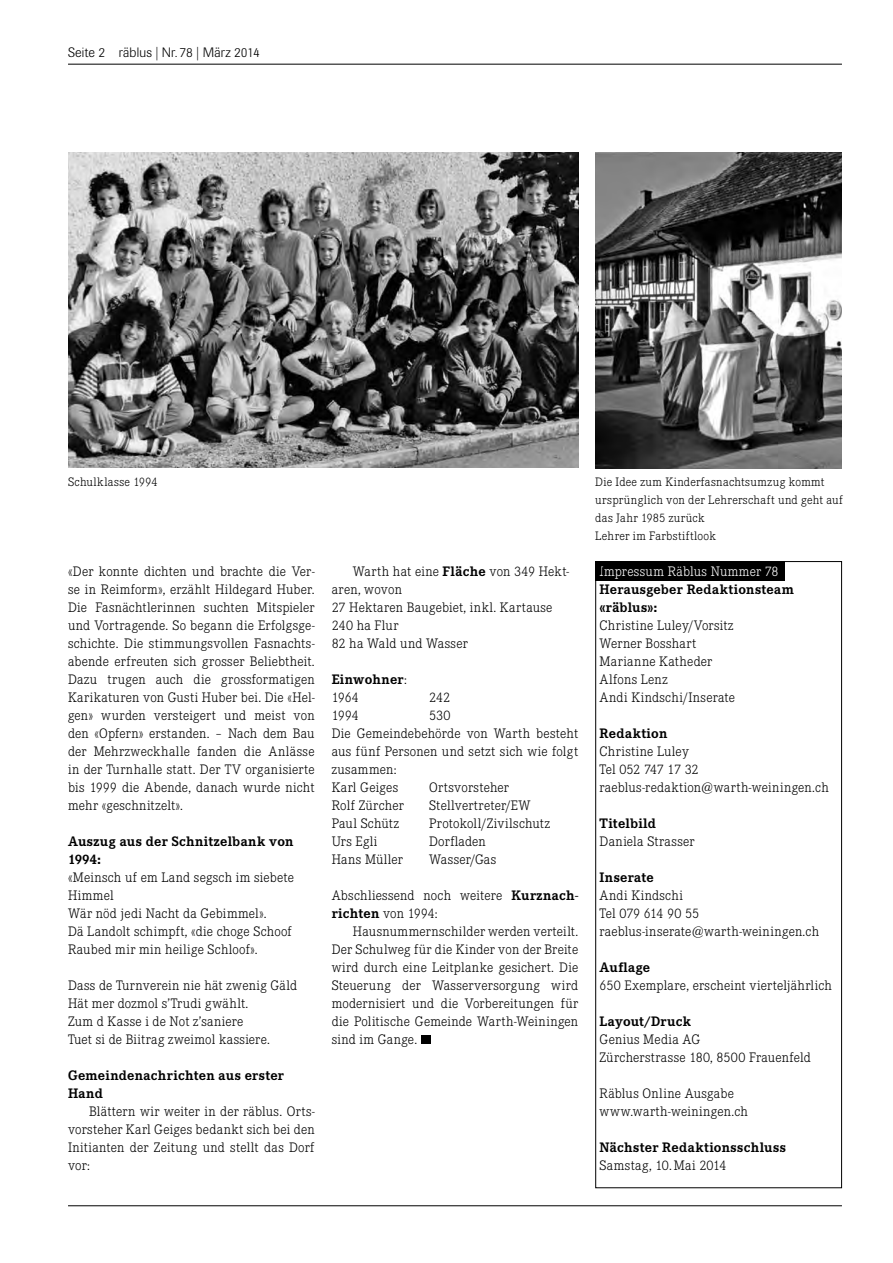
<style>
.page{position:relative;width:893px;height:1263px;background:#fff}
.page>*{position:absolute;margin:0;border:0;box-sizing:border-box;transform-origin:0 0}
.t1{font:300 13.5px/18px "Corporate EBQ";letter-spacing:.02em;color:#000}
.t2{font:700 13.5px/18px "Corporate EBQ";letter-spacing:.025em;color:#000}
.t3{font:300 13.5px "Imago";letter-spacing:.01em;color:#000}
.t4{font:300 13.5px "Corporate EBQ";letter-spacing:.02em;color:#fff}
.t5{font:300 12px/18px "Corporate EBQ";letter-spacing:.025em;color:#000}
.s1{font-weight:700}
.s2{font-weight:300}
</style>
<div class="page">
<hr style="left:68px;top:64px;width:774px;height:1px;background:#000">
<img style="left:595px;top:152px;width:247px;height:316px">
<img style="left:68px;top:152px;width:510px;height:315px">
<div style="left:421px;top:1035px;width:10px;height:9px;background:#000"></div>
<hr style="left:68px;top:1205px;width:774px;height:1px;background:#000">
<div style="left:595px;top:561px;width:190px;height:20px;background:#000"></div>
<p class="t3" style="left:68px;top:45px;width:193px">Seite 2 räblus | Nr. 78 | März 2014</p>
<p class="t5" style="left:68px;top:473px;width:91px">Schulklasse 1994</p>
<p class="t5" style="left:595px;top:473px;width:249px">Die Idee zum Kinderfasnachtsumzug kommt ursprünglich von der Lehrerschaft und geht auf das Jahr 1985 zurück<br>Lehrer im Farbstiftlook</p>
<p class="t1" style="left:68px;top:563px;width:248px;text-align:justify">«Der konnte dichten und brachte die Ver&shy;se in Reimform», erzählt Hildegard Huber.<br>Die Fasnächtlerinnen suchten Mitspieler und Vortragende. So begann die Erfolgsge&shy;schichte. Die stimmungsvollen Fasnachts&shy;abende erfreuten sich grosser Beliebtheit.<br>Dazu trugen auch die grossformatigen Karikaturen von Gusti Huber bei. Die «Hel&shy;gen» wurden versteigert und meist von den «Opfern» erstanden. – Nach dem Bau der Mehrzweckhalle fanden die Anlässe in der Turnhalle statt. Der TV organisierte bis 1999 die Abende, danach wurde nicht mehr «geschnitzelt».</p>
<p class="t2" style="left:68px;top:832px;width:227px">Auszug aus der Schnitzelbank von<br>1994:</p>
<p class="t1" style="left:68px;top:868px;width:228px">«Meinsch uf em Land segsch im siebete<br>Himmel<br>Wär nöd jedi Nacht da Gebimmel».<br>Dä Landolt schimpft, «die choge Schoof<br>Raubed mir min heilige Schloof».</p>
<p class="t1" style="left:68px;top:976px;width:231px">Dass de Turnverein nie hät zwenig Gäld Hät mer dozmol s’Trudi gwählt.<br>Zum d Kasse i de Not z’saniere<br>Tuet si de Biitrag zweimol kassiere.</p>
<p class="t2" style="left:68px;top:1066px;width:217px">Gemeindenachrichten aus erster<br>Hand</p>
<p class="t1" style="left:68px;top:1102px;width:248px;text-align:justify;text-indent:21px">Blättern wir weiter in der räblus. Orts&shy;vorsteher Karl Geiges bedankt sich bei den Initianten der Zeitung und stellt das Dorf vor:</p>
<p class="t1" style="left:332px;top:563px;width:239px;text-indent:21px">Warth hat eine <span class="s1">Fläche</span> von 349 Hekt&shy;aren, wovon<br>27 Hektaren Baugebiet, inkl. Kartause<br>240 ha Flur<br>82 ha Wald und Wasser</p>
<p class="t2" style="left:332px;top:670px;width:77px">Einwohner<span class="s2">:<br>1964</span></p>
<p class="t1" style="left:429px;top:688px;width:23px">242</p>
<p class="t1" style="left:332px;top:706px;width:248px;text-indent:97px">530<br>Die Gemeindebehörde von Warth besteht aus fünf Personen und setzt sich wie folgt zusammen:<br>Karl Geiges</p>
<p class="t1" style="left:332px;top:706px;width:29px">1994</p>
<p class="t1" style="left:429px;top:778px;width:81px">Ortsvorsteher</p>
<p class="t1" style="left:332px;top:796px;width:73px">Rolf Zürcher</p>
<p class="t1" style="left:429px;top:796px;width:103px">Stellvertreter/EW</p>
<p class="t1" style="left:332px;top:814px;width:69px">Paul Schütz</p>
<p class="t1" style="left:429px;top:814px;width:122px">Protokoll/Zivilschutz</p>
<p class="t1" style="left:332px;top:832px;width:47px">Urs Egli</p>
<p class="t1" style="left:429px;top:832px;width:58px">Dorfladen</p>
<p class="t1" style="left:332px;top:850px;width:73px">Hans Müller</p>
<p class="t1" style="left:429px;top:850px;width:69px">Wasser/Gas</p>
<p class="t1" style="left:332px;top:886px;width:248px">Abschliessend noch weitere <span class="s1">Kurznach&shy;richten</span> von 1994:</p>
<p class="t1" style="left:332px;top:922px;width:248px;text-align:justify;text-indent:21px">Hausnummernschilder werden verteilt.<br>Der Schulweg für die Kinder von der Breite wird durch eine Leitplanke gesichert. Die Steuerung der Wasserversorgung wird modernisiert und die Vorbereitungen für die Politische Gemeinde Warth-Weiningen sind im Gange.</p>
<p class="t4" style="left:600px;top:563px;width:181px">Impressum Räblus Nummer 78</p>
<p class="t2" style="left:600px;top:580px;width:196px">Herausgeber Redaktionsteam «räblus»:</p>
<p class="t1" style="left:600px;top:616px;width:137px">Christine Luley/Vorsitz<br>Werner Bosshart<br>Marianne Katheder<br>Alfons Lenz<br>Andi Kindschi/Inserate</p>
<p class="t2" style="left:600px;top:724px;width:69px">Redaktion</p>
<p class="t1" style="left:600px;top:742px;width:231px">Christine Luley<br>Tel 052 747 17 32 raeblus-redaktion@warth-weiningen.ch</p>
<p class="t2" style="left:600px;top:814px;width:58px">Titelbild</p>
<p class="t1" style="left:600px;top:832px;width:96px">Daniela Strasser</p>
<p class="t2" style="left:600px;top:868px;width:56px">Inserate</p>
<p class="t1" style="left:600px;top:886px;width:221px">Andi Kindschi<br>Tel 079 614 90 55 raeblus-inserate@warth-weiningen.ch</p>
<p class="t2" style="left:600px;top:958px;width:52px">Auflage</p>
<p class="t1" style="left:600px;top:976px;width:234px">650 Exemplare, erscheint vierteljährlich</p>
<p class="t2" style="left:600px;top:1012px;width:93px">Layout/Druck</p>
<p class="t1" style="left:600px;top:1030px;width:213px">Genius Media AG<br>Zürcherstrasse 180, 8500 Frauenfeld</p>
<p class="t1" style="left:600px;top:1084px;width:150px">Räblus Online Ausgabe www.warth-weiningen.ch</p>
<p class="t2" style="left:600px;top:1138px;width:188px">Nächster Redaktionsschluss</p>
<p class="t1" style="left:600px;top:1156px;width:128px">Samstag, 10. Mai 2014</p>
</div>
